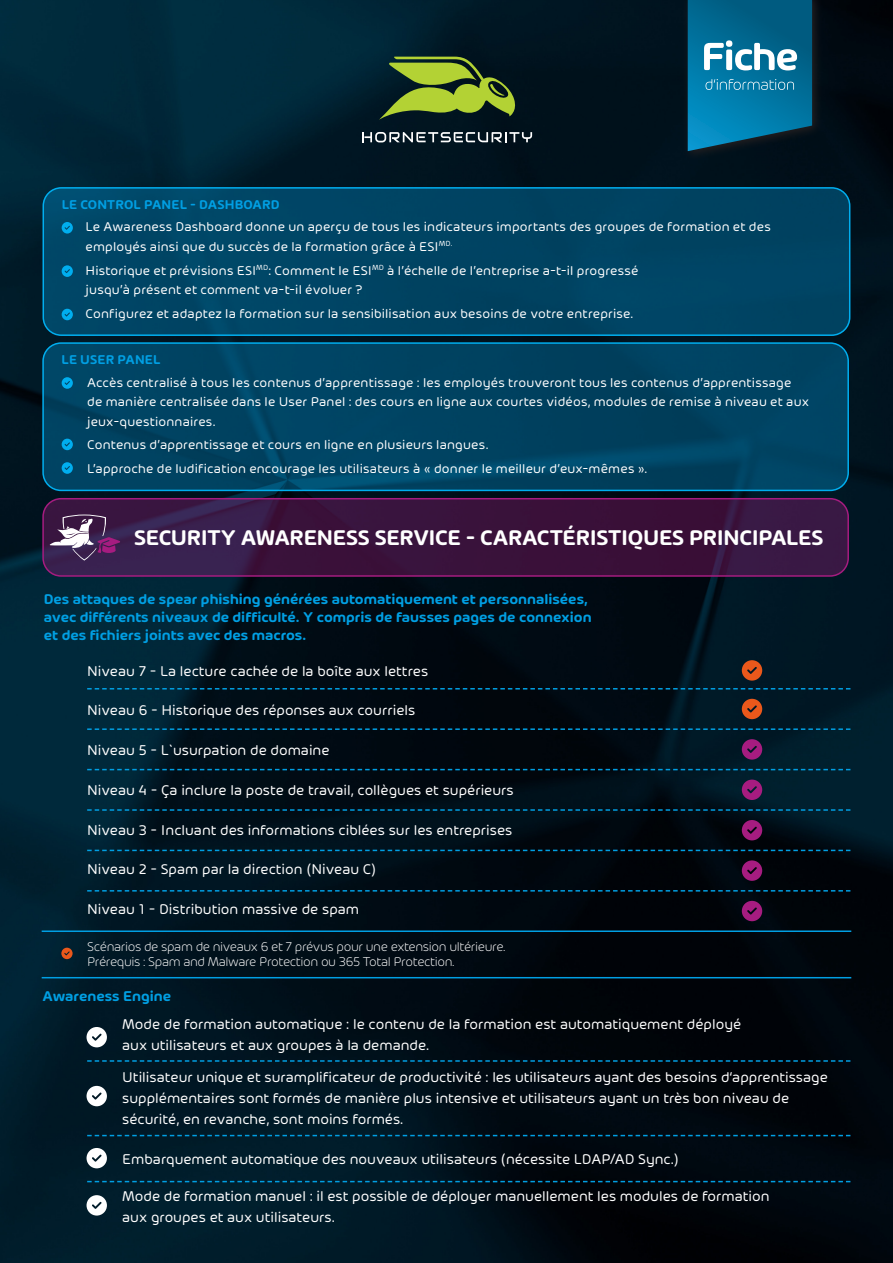
<style>
.page{position:relative;width:893px;height:1263px;background:#fff}
.page>*{position:absolute;margin:0;border:0;box-sizing:border-box;transform-origin:0 0}
.t1{font:600 22.5px "Hornet";letter-spacing:-.015em;color:#fff}
.Tabellen_Zellen{font:15px/21px "Hornet";color:#fff}
.Tabellen_Zellen-2{font:600 15px/18px "Hornet";color:#009fe3}
.Subhead_Fliesstext{font:13.5px/19.5px "Hornet";letter-spacing:.015em;color:#fff}
.Tabellen_Zellen-3{font:300 13.5px/15px "Hornet";letter-spacing:-.03em;color:#fff}
.Subhead_Fliesstext-2{font:600 13.5px "Hornet";letter-spacing:.005em;color:#009fe3}
</style>
<div class="page">
<img style="left:0;top:0;width:893px;height:1263px">
<svg style="left:682px;top:0;width:141px;height:162px;background:#04121b"></svg>
<svg style="left:688px;top:0;width:124px;height:151px;background:#13749a"></svg>
<svg style="left:87px;top:688px;width:763px;height:1px"></svg>
<svg style="left:87px;top:728px;width:763px;height:2px;background:#005075"></svg>
<svg style="left:87px;top:769px;width:763px;height:1px"></svg>
<svg style="left:87px;top:809px;width:763px;height:2px;background:#005175"></svg>
<svg style="left:87px;top:850px;width:763px;height:1px"></svg>
<svg style="left:87px;top:890px;width:763px;height:1px"></svg>
<svg style="left:87px;top:1060px;width:763px;height:2px;background:#004e71"></svg>
<svg style="left:87px;top:1135px;width:763px;height:1px"></svg>
<svg style="left:87px;top:1181px;width:763px;height:1px"></svg>
<svg style="left:742px;top:779px;width:20px;height:21px"></svg>
<svg style="left:742px;top:820px;width:20px;height:20px"></svg>
<svg style="left:742px;top:860px;width:20px;height:21px"></svg>
<svg style="left:742px;top:901px;width:20px;height:20px"></svg>
<svg style="left:742px;top:739px;width:20px;height:21px"></svg>
<svg style="left:742px;top:660px;width:20px;height:21px"></svg>
<svg style="left:742px;top:699px;width:20px;height:20px"></svg>
<div style="left:43px;top:188px;width:807px;height:147px;background:#004464;border-radius:18px"></div>
<div style="left:43px;top:187px;width:807px;height:149px;border:2px solid #00aeef;border-radius:18px"></div>
<svg style="left:62px;top:222px;width:11px;height:12px"></svg>
<div style="left:43px;top:343px;width:805px;height:147px;background:#004362;border-radius:18px"></div>
<div style="left:42px;top:342px;width:807px;height:149px;border:2px solid #00aeef;border-radius:18px"></div>
<svg style="left:62px;top:377px;width:11px;height:12px"></svg>
<svg style="left:62px;top:439px;width:11px;height:11px"></svg>
<svg style="left:62px;top:462px;width:11px;height:12px"></svg>
<svg style="left:62px;top:265px;width:11px;height:12px"></svg>
<svg style="left:62px;top:309px;width:11px;height:11px"></svg>
<svg style="left:43px;top:499px;width:805px;height:77px;background:#39153f"></svg>
<div style="left:42px;top:498px;width:807px;height:79px;border:2px solid #a61c80;border-radius:18px"></div>
<hr style="left:42px;top:930px;width:809px;height:2px;background:#009fe3">
<hr style="left:42px;top:977px;width:809px;height:1px;background:#009fe3">
<svg style="left:61px;top:948px;width:12px;height:11px"></svg>
<svg style="left:87px;top:1027px;width:20px;height:20px"></svg>
<svg style="left:87px;top:1086px;width:20px;height:20px"></svg>
<svg style="left:87px;top:1148px;width:20px;height:20px"></svg>
<svg style="left:87px;top:1195px;width:20px;height:20px"></svg>
<svg style="left:49px;top:514px;width:71px;height:47px;background:#65476e"></svg>
<svg style="left:362px;top:132px;width:170px;height:10px"></svg>
<svg style="left:379px;top:57px;width:139px;height:63px;background:#556f2a"></svg>
<p class="Subhead_Fliesstext-2" style="left:62px;top:195px;width:219px">LE CONTROL PANEL - DASHBOARD</p>
<p class="Subhead_Fliesstext" style="left:86px;top:216px;width:687px">Le Awareness Dashboard donne un aperçu de tous les indicateurs importants des groupes de formation et des employés ainsi que du succès de la formation grâce à ESI<sup>MD.</sup></p>
<p class="Subhead_Fliesstext" style="left:86px;top:260px;width:554px">Historique et prévisions ESI<sup>MD</sup>: Comment le ESI<sup>MD</sup> à l’échelle de l’entreprise a-t-il progressé jusqu’à présent et comment va-t-il évoluer ?</p>
<p class="Subhead_Fliesstext" style="left:86px;top:303px;width:549px">Configurez et adaptez la formation sur la sensibilisation aux besoins de votre entreprise.</p>
<p class="Subhead_Fliesstext-2" style="left:62px;top:350px;width:100px">LE USER PANEL</p>
<p class="Subhead_Fliesstext" style="left:87px;top:372px;width:723px">Accès centralisé à tous les contenus d’apprentissage : les employés trouveront tous les contenus d’apprentissage de manière centralisée dans le User Panel : des cours en ligne aux courtes vidéos, modules de remise à niveau et aux jeux-questionnaires.</p>
<p class="Subhead_Fliesstext" style="left:87px;top:434px;width:403px">Contenus d’apprentissage et cours en ligne en plusieurs langues.</p>
<p class="Subhead_Fliesstext" style="left:87px;top:458px;width:562px">L’approche de ludification encourage les utilisateurs à « donner le meilleur d’eux-mêmes ».</p>
<h1 class="t1" style="left:134px;top:522px;width:691px">SECURITY AWARENESS SERVICE - CARACTÉRISTIQUES PRINCIPALES</h1>
<p class="Tabellen_Zellen-2" style="left:44px;top:589px;width:549px">Des attaques de spear phishing générées automatiquement et personnalisées, avec différents niveaux de difficulté. Y compris de fausses pages de connexion et des fichiers joints avec des macros.</p>
<p class="Tabellen_Zellen" style="left:87px;top:659px;width:343px">Niveau 7 - La lecture cachée de la boîte aux lettres</p>
<p class="Tabellen_Zellen" style="left:87px;top:699px;width:330px">Niveau 6 - Historique des réponses aux courriels</p>
<p class="Tabellen_Zellen" style="left:87px;top:739px;width:244px">Niveau 5 - L`usurpation de domaine</p>
<p class="Tabellen_Zellen" style="left:87px;top:778px;width:428px">Niveau 4 - Ça inclure la poste de travail, collègues et supérieurs</p>
<p class="Tabellen_Zellen" style="left:87px;top:818px;width:427px">Niveau 3 - Incluant des informations ciblées sur les entreprises</p>
<p class="Tabellen_Zellen" style="left:87px;top:858px;width:291px">Niveau 2 - Spam par la direction (Niveau C)</p>
<p class="Tabellen_Zellen" style="left:87px;top:898px;width:274px">Niveau 1 - Distribution massive de spam</p>
<p class="Tabellen_Zellen-3" style="left:87px;top:938px;width:420px">Scénarios de spam de niveaux 6 et 7 prévus pour une extension ultérieure.<br>Prérequis : Spam and Malware Protection ou 365 Total Protection.</p>
<p class="Tabellen_Zellen-2" style="left:43px;top:986px;width:130px">Awareness Engine</p>
<p class="Tabellen_Zellen" style="left:122px;top:1013px;width:620px">Mode de formation automatique : le contenu de la formation est automatiquement déployé aux utilisateurs et aux groupes à la demande.</p>
<p class="Tabellen_Zellen" style="left:122px;top:1066px;width:707px">Utilisateur unique et suramplificateur de productivité : les utilisateurs ayant des besoins d‘apprentissage supplémentaires sont formés de manière plus intensive et utilisateurs ayant un très bon niveau de sécurité, en revanche, sont moins formés.</p>
<p class="Tabellen_Zellen" style="left:122px;top:1148px;width:558px">Embarquement automatique des nouveaux utilisateurs (nécessite LDAP/AD Sync.)</p>
<p class="Tabellen_Zellen" style="left:122px;top:1185px;width:649px">Mode de formation manuel : il est possible de déployer manuellement les modules de formation aux groupes et aux utilisateurs.</p>
</div>
